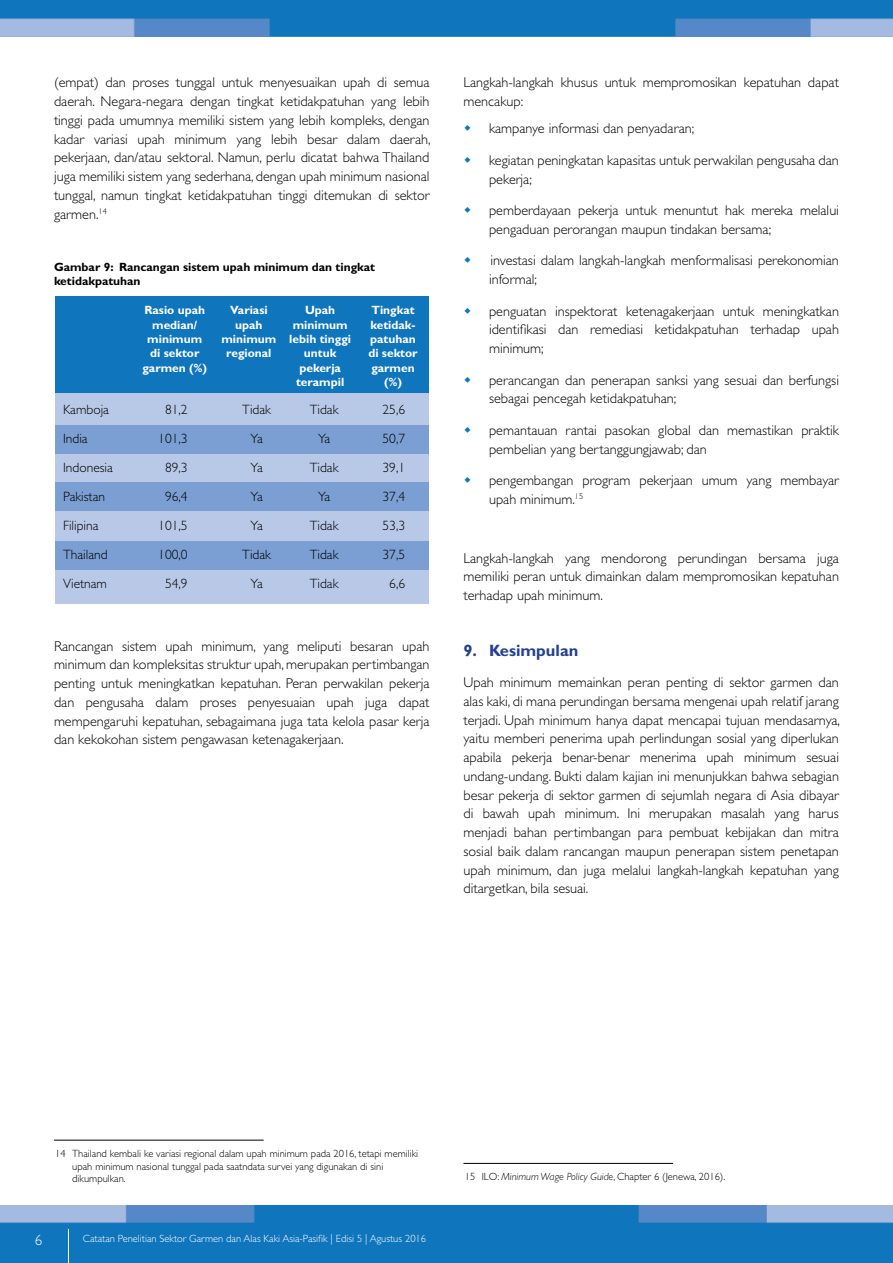
<style>
.page{position:relative;width:893px;height:1263px;background:#fff}
.page>*{position:absolute;margin:0;border:0;box-sizing:border-box;transform-origin:0 0}
.t1{font:700 16.5px "Gill Sans";color:#25408f}
.t2{font:300 15px "Gill Sans";color:#fff}
.t3{font:300 14.25px/18.8px "Gill Sans";color:#000}
.t4{font:300 13.5px "Gill Sans";color:#000}
.t5{font:700 12px/14.4px "Gill Sans";color:#fff;text-align:center}
.t6{font:700 12px/14.4px "Gill Sans";color:#000}
.t7{font:300 10.5px/12.6px "Gill Sans";color:#000}
.t8{font:300 10.5px "Gill Sans";color:#fff}
.s1{font-style:italic}
</style>
<div class="page">
<img style="left:0;top:1205px;width:893px;height:58px">
<img style="left:0;top:0;width:893px;height:36px">
<hr style="left:68px;top:1229px;width:1px;height:34px;background:#fff">
<hr style="left:54px;top:1140px;width:210px;height:1px;background:#000">
<hr style="left:463px;top:1163px;width:210px;height:1px;background:#000">
<div style="left:55px;top:296px;width:374px;height:98px;background:#0f75bc"></div>
<div style="left:55px;top:394px;width:374px;height:210px;background:#b8c8e7"></div>
<div style="left:55px;top:425px;width:374px;height:29px;background:#7b9fd3"></div>
<div style="left:55px;top:482px;width:374px;height:28px;background:#7b9fd3"></div>
<div style="left:55px;top:541px;width:374px;height:29px;background:#7b9fd3"></div>
<p class="t3" style="left:54px;top:73px;width:378px;text-align:justify">(empat) dan proses tunggal untuk menyesuaikan upah di semua daerah. Negara-negara dengan tingkat ketidakpatuhan yang lebih tinggi pada umumnya memiliki sistem yang lebih kompleks, dengan kadar variasi upah minimum yang lebih besar dalam daerah, pekerjaan, dan/atau sektoral. Namun, perlu dicatat bahwa Thailand juga memiliki sistem yang sederhana, dengan upah minimum nasional tunggal, namun tingkat ketidakpatuhan tinggi ditemukan di sektor garmen.<sup>14</sup></p>
<p class="t3" style="left:463px;top:73px;width:377px">Langkah-langkah khusus untuk mempromosikan kepatuhan dapat mencakup:</p>
<p class="t3" style="left:489px;top:119px;width:207px">kampanye informasi dan penyadaran;</p>
<p class="t3" style="left:489px;top:151px;width:351px">kegiatan peningkatan kapasitas untuk perwakilan pengusaha dan pekerja;</p>
<p class="t3" style="left:489px;top:201px;width:351px">pemberdayaan pekerja untuk menuntut hak mereka melalui pengaduan perorangan maupun tindakan bersama;</p>
<p class="t3" style="left:489px;top:251px;width:351px">investasi dalam langkah-langkah menformalisasi perekonomian informal;</p>
<p class="t3" style="left:489px;top:302px;width:351px;text-align:justify">penguatan inspektorat ketenagakerjaan untuk meningkatkan identifikasi dan remediasi ketidakpatuhan terhadap upah minimum;</p>
<p class="t3" style="left:489px;top:371px;width:351px">perancangan dan penerapan sanksi yang sesuai dan berfungsi sebagai pencegah ketidakpatuhan;</p>
<p class="t3" style="left:489px;top:421px;width:351px">pemantauan rantai pasokan global dan memastikan praktik pembelian yang bertanggungjawab; dan</p>
<p class="t3" style="left:489px;top:471px;width:351px">pengembangan program pekerjaan umum yang membayar upah minimum.<sup>15</sup></p>
<p class="t6" style="left:54px;top:260px;width:323px">Gambar 9: Rancangan sistem upah minimum dan tingkat ketidakpatuhan</p>
<p class="t5" style="left:142px;top:303px;width:66px">Rasio upah median/ minimum di sektor garmen (%)</p>
<p class="t5" style="left:289px;top:303px;width:63px">Upah minimum lebih tinggi untuk pekerja terampil</p>
<p class="t5" style="left:221px;top:303px;width:56px">Variasi upah minimum regional</p>
<p class="t5" style="left:368px;top:303px;width:51px">Tingkat ketidak&shy;patuhan di sektor garmen (%)</p>
<p class="t4" style="left:63px;top:402px;width:47px">Kamboja</p>
<p class="t4" style="left:165px;top:402px;width:24px">81,2</p>
<p class="t4" style="left:242px;top:402px;width:30px">Tidak</p>
<p class="t4" style="left:310px;top:402px;width:30px">Tidak</p>
<p class="t4" style="left:382px;top:402px;width:24px">25,6</p>
<p class="t4" style="left:63px;top:431px;width:26px">India</p>
<p class="t4" style="left:158px;top:431px;width:31px">101,3</p>
<p class="t4" style="left:250px;top:431px;width:14px">Ya</p>
<p class="t4" style="left:318px;top:431px;width:14px">Ya</p>
<p class="t4" style="left:382px;top:431px;width:24px">50,7</p>
<p class="t4" style="left:63px;top:460px;width:51px">Indonesia</p>
<p class="t4" style="left:165px;top:460px;width:24px">89,3</p>
<p class="t4" style="left:250px;top:460px;width:14px">Ya</p>
<p class="t4" style="left:310px;top:460px;width:30px">Tidak</p>
<p class="t4" style="left:382px;top:460px;width:24px">39,1</p>
<p class="t4" style="left:63px;top:489px;width:43px">Pakistan</p>
<p class="t4" style="left:165px;top:489px;width:24px">96,4</p>
<p class="t4" style="left:250px;top:489px;width:14px">Ya</p>
<p class="t4" style="left:318px;top:489px;width:14px">Ya</p>
<p class="t4" style="left:382px;top:489px;width:24px">37,4</p>
<p class="t4" style="left:63px;top:518px;width:37px">Filipina</p>
<p class="t4" style="left:158px;top:518px;width:31px">101,5</p>
<p class="t4" style="left:250px;top:518px;width:14px">Ya</p>
<p class="t4" style="left:310px;top:518px;width:30px">Tidak</p>
<p class="t4" style="left:382px;top:518px;width:24px">53,3</p>
<p class="t4" style="left:63px;top:547px;width:46px">Thailand</p>
<p class="t4" style="left:158px;top:547px;width:31px">100,0</p>
<p class="t4" style="left:242px;top:547px;width:30px">Tidak</p>
<p class="t4" style="left:310px;top:547px;width:30px">Tidak</p>
<p class="t4" style="left:382px;top:547px;width:24px">37,5</p>
<p class="t4" style="left:63px;top:576px;width:45px">Vietnam</p>
<p class="t4" style="left:165px;top:576px;width:24px">54,9</p>
<p class="t4" style="left:250px;top:576px;width:14px">Ya</p>
<p class="t4" style="left:310px;top:576px;width:30px">Tidak</p>
<p class="t4" style="left:389px;top:576px;width:17px">6,6</p>
<p class="t3" style="left:463px;top:549px;width:377px;text-align:justify">Langkah-langkah yang mendorong perundingan bersama juga memiliki peran untuk dimainkan dalam mempromosikan kepatuhan terhadap upah minimum.</p>
<p class="t3" style="left:54px;top:637px;width:377px;text-align:justify">Rancangan sistem upah minimum, yang meliputi besaran upah minimum dan kompleksitas struktur upah, merupakan pertimbangan penting untuk meningkatkan kepatuhan. Peran perwakilan pekerja dan pengusaha dalam proses penyesuaian upah juga dapat mempengaruhi kepatuhan, sebagaimana juga tata kelola pasar kerja dan kekokohan sistem pengawasan ketenagakerjaan.</p>
<p class="t1" style="left:463px;top:640px;width:116px">9. Kesimpulan</p>
<p class="t3" style="left:463px;top:673px;width:378px;text-align:justify">Upah minimum memainkan peran penting di sektor garmen dan alas kaki, di mana perundingan bersama mengenai upah relatif jarang terjadi. Upah minimum hanya dapat mencapai tujuan mendasarnya, yaitu memberi penerima upah perlindungan sosial yang diperlukan apabila pekerja benar-benar menerima upah minimum sesuai undang-undang. Bukti dalam kajian ini menunjukkan bahwa sebagian besar pekerja di sektor garmen di sejumlah negara di Asia dibayar di bawah upah minimum. Ini merupakan masalah yang harus menjadi bahan pertimbangan para pembuat kebijakan dan mitra sosial baik dalam rancangan maupun penerapan sistem penetapan upah minimum, dan juga melalui langkah-langkah kepatuhan yang ditargetkan, bila sesuai.</p>
<p class="t7" style="left:72px;top:1147px;width:347px;text-indent:-17px">14 Thailand kembali ke variasi regional dalam upah minimum pada 2016, tetapi memiliki upah minimum nasional tunggal pada saatndata survei yang digunakan di sini dikumpulkan.</p>
<p class="t2" style="left:35px;top:1232px;width:9px">6</p>
<p class="t8" style="left:83px;top:1232px;width:345px">Catatan Penelitian Sektor Garmen dan Alas Kaki Asia-Pasifik | Edisi 5 | Agustus 2016</p>
<p class="t7" style="left:465px;top:1171px;width:262px">15 ILO: <span class="s1">Minimum Wage Policy Guide</span>, Chapter 6 (Jenewa, 2016).</p>
</div>
